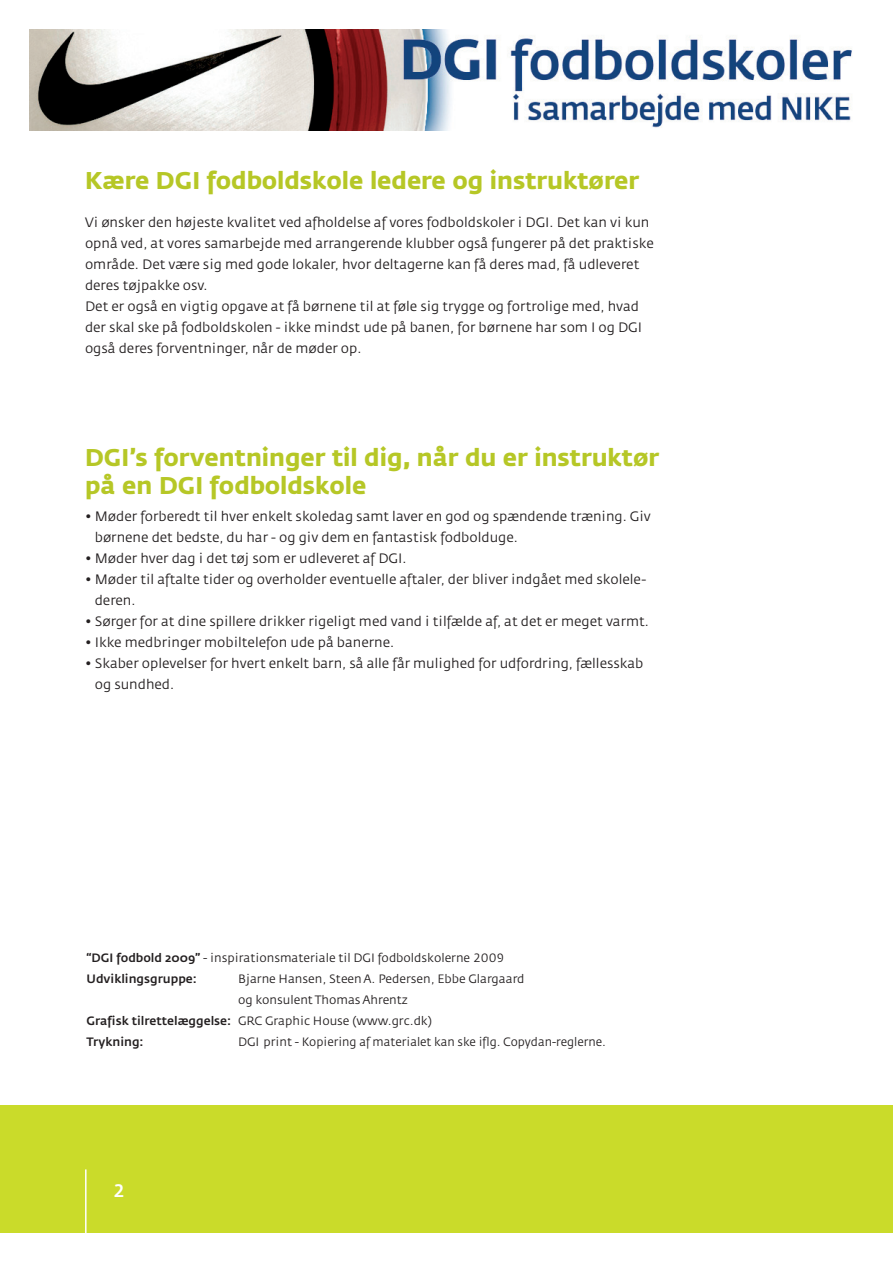
<style>
.page{position:relative;width:893px;height:1263px;background:#fff}
.page>*{position:absolute;margin:0;border:0;box-sizing:border-box;transform-origin:0 0}
.t1{font:24px/28.5px "Fedra Sans Bold TF";color:#b6c726}
.t2{font:18px "Fedra Sans Medium TF";color:#fff}
.t3{font:13.5px/21px "Fedra Sans";color:#231f20}
.t4{font:12px "Fedra Sans Book TF";color:#231f20}
.t5{font:500 12px "Fedra Sans";color:#231f20}
.s1{font-family:"Fedra Sans";font-weight:500}
</style>
<div class="page">
<div style="left:0;top:1106px;width:893px;height:127px;background:#cadb2a"></div>
<hr style="left:85px;top:1169px;width:2px;height:94px;background:#fff">
<svg style="left:30px;top:30px;width:822px;height:100px"></svg>
<h1 class="t1" style="left:85px;top:168px;width:556px">Kære DGI fodboldskole ledere og instruktører</h1>
<p class="t3" style="left:85px;top:213px;width:570px">Vi ønsker den højeste kvalitet ved afholdelse af vores fodboldskoler i DGI. Det kan vi kun opnå ved, at vores samarbejde med arrangerende klubber også fungerer på det praktiske område. Det være sig med gode lokaler, hvor deltagerne kan få deres mad, få udleveret deres tøjpakke osv.<br>Det er også en vigtig opgave at få børnene til at føle sig trygge og fortrolige med, hvad der skal ske på fodboldskolen - ikke mindst ude på banen, for børnene har som I og DGI også deres forventninger, når de møder op.</p>
<h1 class="t1" style="left:85px;top:445px;width:576px">DGI’s forventninger til dig, når du er instruktør på en DGI fodboldskole</h1>
<p class="t3" style="left:95px;top:507px;width:558px;text-indent:-10px">• Møder forberedt til hver enkelt skoledag samt laver en god og spændende træning. Giv børnene det bedste, du har - og giv dem en fantastisk fodbolduge.</p>
<p class="t3" style="left:85px;top:549px;width:323px">• Møder hver dag i det tøj som er udleveret af DGI.</p>
<p class="t3" style="left:95px;top:570px;width:553px;text-indent:-10px">• Møder til aftalte tider og overholder eventuelle aftaler, der bliver indgået med skolele&shy;deren.</p>
<p class="t3" style="left:85px;top:612px;width:565px">• Sørger for at dine spillere drikker rigeligt med vand i tilfælde af, at det er meget varmt.</p>
<p class="t3" style="left:85px;top:633px;width:311px">• Ikke medbringer mobiltelefon ude på banerne.</p>
<p class="t3" style="left:95px;top:654px;width:550px;text-indent:-10px">• Skaber oplevelser for hvert enkelt barn, så alle får mulighed for udfordring, fællesskab og sundhed.</p>
<p class="t4" style="left:87px;top:953px;width:419px"><span class="s1">“DGI fodbold 2009”</span> - inspirationsmateriale til DGI fodboldskolerne 2009</p>
<p class="t5" style="left:87px;top:974px;width:112px">Udviklingsgruppe:</p>
<p class="t4" style="left:238px;top:974px;width:288px">Bjarne Hansen, Steen A. Pedersen, Ebbe Glargaard</p>
<p class="t4" style="left:238px;top:995px;width:171px">og konsulent Thomas Ahrentz</p>
<p class="t4" style="left:87px;top:1016px;width:347px"><span class="s1">Grafisk tilrettelæggelse:</span> GRC Graphic House (www.grc.dk)</p>
<p class="t5" style="left:87px;top:1037px;width:59px">Trykning:</p>
<p class="t4" style="left:238px;top:1037px;width:369px">DGI print - Kopiering af materialet kan ske iflg. Copydan-reglerne.</p>
<h2 class="t2" style="left:113px;top:1184px;width:13px">2</h2>
</div>
